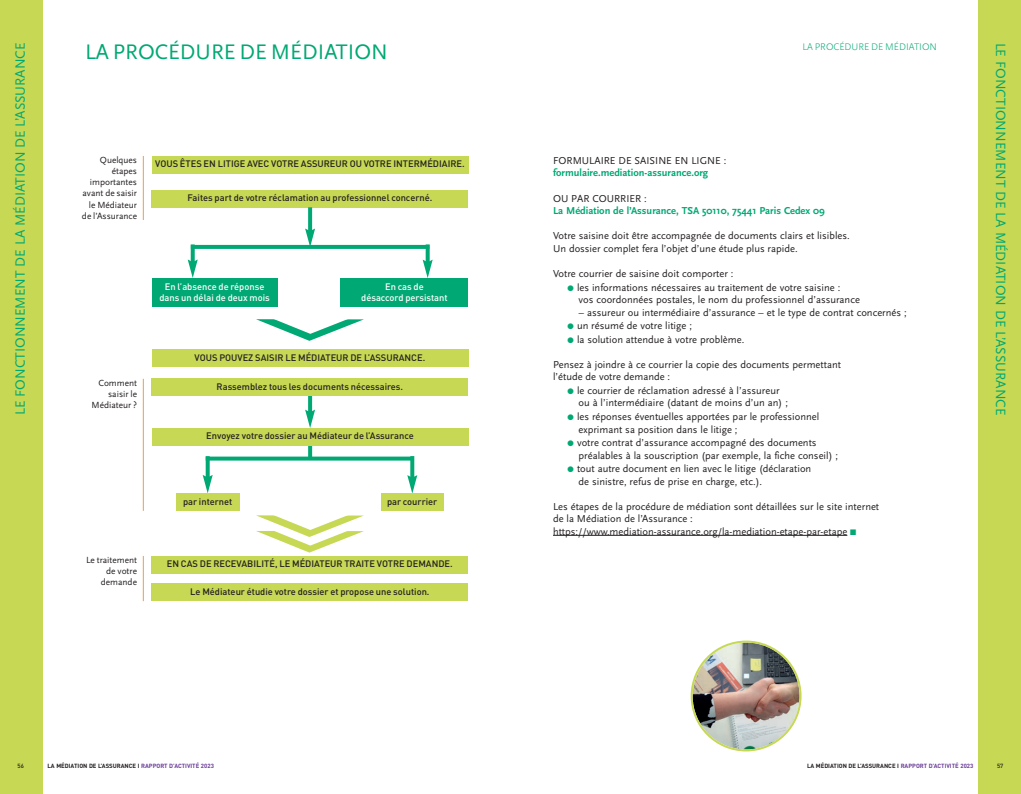
<style>
.page{position:relative;width:1021px;height:794px;background:#fff}
.page>*{position:absolute;margin:0;border:0;box-sizing:border-box;transform-origin:0 0}
.t1{font:22px "Scala Sans";color:#00a874}
.t2{font:14px "Scala Sans";color:#00a874}
.t3{font:10.5px/12.6px "Scala Sans";color:#231f20}
.t4{font:700 10.5px "Scala Sans";color:#00a874}
.t5{font:300 10px "Scala Sans";color:#00a874}
.t6{font:500 9.3px "DIN";color:#231f20}
.t7{font:9.3px/11.2px "Scala Sans";color:#231f20;text-align:right}
.t8{font:500 9.3px/11.2px "DIN";color:#fff;text-align:center}
.t9{font:700 6px "DIN";color:#231f20}
.t10{font:500 6px "DIN";color:#231f20}
.s1{color:#00a874}
.s2{color:#6b3e98}
</style>
<div class="page">
<hr style="left:553px;top:535px;width:294px;height:1px;background:#231f20">
<div style="left:0;top:0;width:43px;height:794px;background:#c6d854"></div>
<div style="left:978px;top:0;width:42px;height:794px;background:#c6d854"></div>
<hr style="left:143px;top:156px;width:1px;height:64px;background:#ee9f47">
<hr style="left:143px;top:379px;width:1px;height:132px;background:#ee9f47">
<hr style="left:143px;top:556px;width:1px;height:45px;background:#ee9f47">
<div style="left:152px;top:156px;width:316px;height:17px;background:#c6d854"></div>
<div style="left:152px;top:190px;width:316px;height:17px;background:#c6d854"></div>
<div style="left:152px;top:279px;width:125px;height:28px;background:#00a874"></div>
<div style="left:341px;top:279px;width:127px;height:28px;background:#00a874"></div>
<svg style="left:308px;top:207px;width:4px;height:21px"></svg>
<svg style="left:305px;top:228px;width:10px;height:17px"></svg>
<svg style="left:308px;top:395px;width:4px;height:14px"></svg>
<svg style="left:305px;top:409px;width:10px;height:19px"></svg>
<div style="left:152px;top:349px;width:316px;height:18px;background:#c6d854"></div>
<div style="left:152px;top:378px;width:316px;height:17px;background:#c6d854"></div>
<div style="left:152px;top:556px;width:316px;height:17px;background:#c6d854"></div>
<div style="left:152px;top:583px;width:316px;height:18px;background:#c6d854"></div>
<svg style="left:191px;top:244px;width:4px;height:15px"></svg>
<svg style="left:188px;top:259px;width:10px;height:19px"></svg>
<svg style="left:425px;top:244px;width:4px;height:16px"></svg>
<svg style="left:422px;top:260px;width:10px;height:18px"></svg>
<svg style="left:191px;top:245px;width:238px;height:4px"></svg>
<svg style="left:206px;top:460px;width:4px;height:15px"></svg>
<svg style="left:203px;top:475px;width:10px;height:18px"></svg>
<svg style="left:410px;top:460px;width:4px;height:15px"></svg>
<svg style="left:407px;top:475px;width:10px;height:18px"></svg>
<svg style="left:308px;top:445px;width:4px;height:11px"></svg>
<svg style="left:206px;top:456px;width:208px;height:4px"></svg>
<svg style="left:256px;top:319px;width:108px;height:22px"></svg>
<div style="left:152px;top:428px;width:316px;height:17px;background:#c6d854"></div>
<div style="left:176px;top:493px;width:63px;height:18px;background:#c6d854"></div>
<div style="left:381px;top:493px;width:62px;height:18px;background:#c6d854"></div>
<svg style="left:256px;top:515px;width:108px;height:37px"></svg>
<img style="left:690px;top:640px;width:111px;height:111px">
<h1 class="t1" style="left:85px;top:38px;width:304px">LA PROCÉDURE DE MÉDIATION</h1>
<p class="t5" style="left:802px;top:41px;width:136px">LA PROCÉDURE DE MÉDIATION</p>
<h2 class="t2" style="left:12px;top:415px;width:374px;rotate:-90deg">LE FONCTIONNEMENT DE LA MÉDIATION DE L’ASSURANCE</h2>
<h2 class="t2" style="left:1009px;top:43px;width:374px;rotate:90deg">LE FONCTIONNEMENT DE LA MÉDIATION DE L’ASSURANCE</h2>
<p class="t7" style="left:82px;top:154px;width:57px">Quelques étapes importantes avant de saisir le Médiateur de l’Assurance</p>
<p class="t3" style="left:553px;top:154px;width:175px">FORMULAIRE DE SAISINE EN LIGNE :</p>
<p class="t4" style="left:553px;top:167px;width:157px">formulaire.mediation-assurance.org</p>
<p class="t3" style="left:553px;top:192px;width:95px">OU PAR COURRIER :</p>
<p class="t4" style="left:553px;top:204px;width:273px">La Médiation de l’Assurance, TSA 50110, 75441 Paris Cedex 09</p>
<p class="t3" style="left:553px;top:229px;width:298px">Votre saisine doit être accompagnée de documents clairs et lisibles.<br>Un dossier complet fera l’objet d’une étude plus rapide.</p>
<p class="t3" style="left:553px;top:267px;width:182px">Votre courrier de saisine doit comporter :</p>
<p class="t3" style="left:578px;top:281px;width:283px;text-indent:-11px"><span class="s1">●</span> les informations nécessaires au traitement de votre saisine :<br>vos coordonnées postales, le nom du professionnel d’assurance</p>
<p class="t3" style="left:578px;top:306px;width:329px">– assureur ou intermédiaire d’assurance – et le type de contrat concernés ;</p>
<p class="t3" style="left:567px;top:319px;width:126px"><span class="s1">●</span> un résumé de votre litige ;</p>
<p class="t3" style="left:567px;top:333px;width:178px"><span class="s1">●</span> la solution attendue à votre problème.</p>
<p class="t3" style="left:553px;top:358px;width:289px">Pensez à joindre à ce courrier la copie des documents permettant l’étude de votre demande :</p>
<p class="t3" style="left:578px;top:384px;width:211px;text-indent:-11px"><span class="s1">●</span> le courrier de réclamation adressé à l’assureur ou à l’intermédiaire (datant de moins d’un an) ;</p>
<p class="t3" style="left:578px;top:410px;width:242px;text-indent:-11px"><span class="s1">●</span> les réponses éventuelles apportées par le professionnel exprimant sa position dans le litige ;</p>
<p class="t3" style="left:578px;top:436px;width:261px;text-indent:-11px"><span class="s1">●</span> votre contrat d’assurance accompagné des documents préalables à la souscription (par exemple, la fiche conseil) ;</p>
<p class="t3" style="left:578px;top:462px;width:234px;text-indent:-11px"><span class="s1">●</span> tout autre document en lien avec le litige (déclaration de sinistre, refus de prise en charge, etc.).</p>
<p class="t3" style="left:553px;top:500px;width:328px">Les étapes de la procédure de médiation sont détaillées sur le site internet de la Médiation de l’Assurance : https://www.mediation-assurance.org/la-mediation-etape-par-etape <span class="s1">■</span></p>
<p class="t6" style="left:155px;top:159px;width:311px">VOUS ÊTES EN LITIGE AVEC VOTRE ASSUREUR OU VOTRE INTERMÉDIAIRE.</p>
<p class="t6" style="left:187px;top:193px;width:246px">Faites part de votre réclamation au professionnel concerné.</p>
<p class="t8" style="left:159px;top:281px;width:112px">En l’absence de réponse dans un délai de deux mois</p>
<p class="t8" style="left:361px;top:281px;width:88px">En cas de<br>désaccord persistant</p>
<p class="t6" style="left:195px;top:352px;width:232px">VOUS POUVEZ SAISIR LE MÉDIATEUR DE L’ASSURANCE.</p>
<p class="t6" style="left:217px;top:381px;width:188px">Rassemblez tous les documents nécessaires.</p>
<p class="t7" style="left:92px;top:377px;width:47px">Comment saisir le<br>Médiateur ?</p>
<p class="t6" style="left:206px;top:431px;width:209px">Envoyez votre dossier au Médiateur de l’Assurance</p>
<p class="t6" style="left:183px;top:496px;width:51px">par internet</p>
<p class="t6" style="left:387px;top:496px;width:52px">par courrier</p>
<p class="t7" style="left:86px;top:554px;width:52px">Le traitement de votre demande</p>
<p class="t6" style="left:167px;top:559px;width:287px">EN CAS DE RECEVABILITÉ, LE MÉDIATEUR TRAITE VOTRE DEMANDE.</p>
<p class="t6" style="left:190px;top:586px;width:241px">Le Médiateur étudie votre dossier et propose une solution.</p>
<p class="t10" style="left:17px;top:762px;width:8px">56</p>
<p class="t9" style="left:48px;top:762px;width:168px">LA MÉDIATION DE L’ASSURANCE I <span class="s2">RAPPORT D’ACTIVITÉ 2023</span></p>
<p class="t9" style="left:807px;top:762px;width:168px">LA MÉDIATION DE L’ASSURANCE I <span class="s2">RAPPORT D’ACTIVITÉ 2023</span></p>
<p class="t10" style="left:997px;top:762px;width:8px">57</p>
</div>
